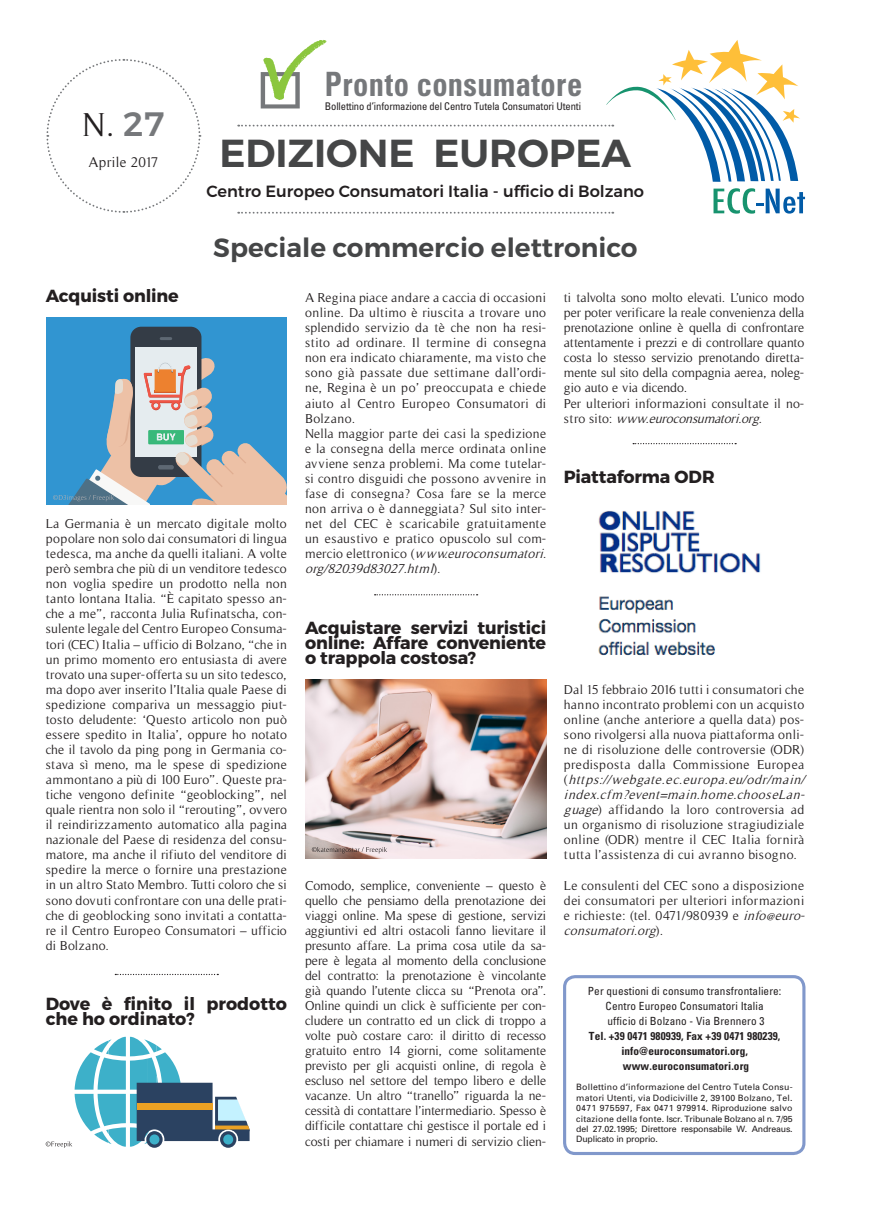
<style>
.page{position:relative;width:869px;height:1205px;background:#fff}
.page>*{position:absolute;margin:0;border:0;box-sizing:border-box;transform-origin:0 0}
.t1{font:600 39px "Montserrat";color:#454647}
.t2{font:33.75px "Timeless";color:#231f20}
.t3{font:700 condensed 33.5px "Univers";letter-spacing:.015em;color:#76787b;scale:.91 1}
.t4{font:600 26.38px "Montserrat";color:#454647}
.t5{font:700 17.5px/15.1px "Montserrat";letter-spacing:-.005em;color:#231f20}
.t6{font:500 16.25px "Montserrat";color:#231f20}
.t7{font:14.38px "Timeless";letter-spacing:.025em;color:#231f20}
.t8{font:13.12px/15px "Timeless";letter-spacing:.025em;color:#231f20}
.t9{font:13.12px/15px "Timeless";letter-spacing:-.005em;color:#231f20}
.t10{font:condensed 11.25px/15px "Univers";letter-spacing:.01em;color:#231f20;text-align:center}
.t11{font:700 condensed 11.25px/15px "Univers";letter-spacing:.01em;color:#231f20;text-align:center}
.t12{font:condensed 10.5px "Univers";letter-spacing:-.01em;color:#231f20}
.t13{font:8.75px/10.4px "Univers";letter-spacing:-.02em;color:#231f20;text-align:justify}
.s1{font-family:"Montserrat";font-weight:500;color:#76787b}
.s2{font-style:italic}
</style>
<div class="page">
<div style="left:562px;top:975px;width:243px;height:180px;border:3px solid #8198cb;border-radius:11px"></div>
<svg style="left:115px;top:974px;width:103px;height:1px"></svg>
<svg style="left:374px;top:594px;width:103px;height:1px"></svg>
<svg style="left:633px;top:443px;width:102px;height:1px"></svg>
<img style="left:305px;top:680px;width:241px;height:178px">
<img style="left:598px;top:510px;width:163px;height:146px">
<svg style="left:46px;top:59px;width:155px;height:154px"></svg>
<svg style="left:713px;top:188px;width:91px;height:26px"></svg>
<svg style="left:238px;top:212px;width:375px;height:2px"></svg>
<svg style="left:238px;top:40px;width:561px;height:142px"></svg>
<svg style="left:312px;top:847px;width:75px;height:6px"></svg>
<div style="left:46px;top:317px;width:240px;height:187px;background:#3195d1"></div>
<div style="left:130px;top:327px;width:71px;height:150px;background:#343c46;border-radius:11px"></div>
<div style="left:135px;top:347px;width:62px;height:110px;background:#e5ecef"></div>
<svg style="left:160px;top:337px;width:12px;height:3px"></svg>
<svg style="left:53px;top:357px;width:233px;height:148px"></svg>
<svg style="left:46px;top:1037px;width:203px;height:111px"></svg>
<svg style="left:146px;top:1131px;width:17px;height:17px"></svg>
<div style="left:149px;top:1134px;width:10px;height:10px;background:#3db0c9;border-radius:50%"></div>
<h2 class="t2" style="left:82px;top:106px;width:84px">N. <span class="s1">27</span></h2>
<p class="t7" style="left:88px;top:154px;width:71px">Aprile 2017</p>
<h3 class="t3" style="left:325px;top:63px;width:284px">Pronto consumatore</h3>
<p class="t12" style="left:325px;top:99px;width:258px">Bollettino d’informazione del Centro Tutela Consumatori Utenti</p>
<h1 class="t1" style="left:219px;top:129px;width:413px">EDIZIONE EUROPEA</h1>
<p class="t6" style="left:206px;top:181px;width:439px">Centro Europeo Consumatori Italia - ufficio di Bolzano</p>
<h3 class="t4" style="left:213px;top:231px;width:425px">Speciale commercio elettronico</h3>
<h3 class="t5" style="left:46px;top:289px;width:134px">Acquisti online</h3>
<p class="t8" style="left:46px;top:516px;width:242px;text-align:justify">La Germania è un mercato digitale molto popolare non solo dai consumatori di lingua tedesca, ma anche da quelli italiani. A volte però sembra che più di un venditore tedesco non voglia spedire un prodotto nella non tanto lontana Italia. “È capitato spesso an&shy;che a me”, racconta Julia Rufinatscha, con&shy;sulente legale del Centro Europeo Consuma&shy;tori (CEC) Italia – ufficio di Bolzano, “che in un primo momento ero entusiasta di avere trovato una super-offerta su un sito tedesco, ma dopo aver inserito l’Italia quale Paese di spedizione compariva un messaggio piut&shy;tosto deludente: ‘Questo articolo non può essere spedito in Italia’, oppure ho notato che il tavolo da ping pong in Germania co&shy;stava sì meno, ma le spese di spedizione ammontano a più di 100 Euro”. Queste pra&shy;tiche vengono definite “geoblocking”, nel quale rientra non solo il “rerouting”, ovvero il reindirizzamento automatico alla pagina nazionale del Paese di residenza del consu&shy;matore, ma anche il rifiuto del venditore di spedire la merce o fornire una prestazione in un altro Stato Membro. Tutti coloro che si sono dovuti confrontare con una delle prati&shy;che di geoblocking sono invitati a contatta&shy;re il Centro Europeo Consumatori – ufficio di Bolzano.</p>
<h3 class="t5" style="left:46px;top:996px;width:242px">Dove è finito il prodotto che ho ordinato?</h3>
<p class="t8" style="left:305px;top:290px;width:246px">A Regina piace andare a caccia di occasioni online. Da ultimo è riuscita a trovare uno splendido servizio da tè che non ha resi&shy;stito ad ordinare. Il termine di consegna non era indicato chiaramente, ma visto che sono già passate due settimane dall’ordi&shy;ne, Regina è un po’ preoccupata e chiede aiuto al Centro Europeo Consumatori di Bolzano.<br>Nella maggior parte dei casi la spedizione e la consegna della merce ordinata online avviene senza problemi. Ma come tutelar&shy;si contro disguidi che possono avvenire in fase di consegna? Cosa fare se la merce non arriva o è danneggiata? Sul sito inter&shy;net del CEC è scaricabile gratuitamente un esaustivo e pratico opuscolo sul com&shy;m e r c i o e l e tt r o n i c o ( <span class="s2">www.euroconsumatori. org/82039d83027.html</span>) .</p>
<h3 class="t5" style="left:305px;top:620px;width:242px;text-align:justify">Acquistare servizi turistici online: Affare conveniente o trappola costosa?</h3>
<p class="t8" style="left:305px;top:878px;width:242px;text-align:justify">Comodo, semplice, conveniente – questo è quello che pensiamo della prenotazione dei viaggi online. Ma spese di gestione, servizi aggiuntivi ed altri ostacoli fanno lievitare il presunto affare. La prima cosa utile da sa&shy;pere è legata al momento della conclusione del contratto: la prenotazione è vincolante già quando l’utente clicca su “Prenota ora”.<br>Online quindi un click è sufficiente per con&shy;cludere un contratto ed un click di troppo a volte può costare caro: il diritto di recesso gratuito entro 14 giorni, come solitamente previsto per gli acquisti online, di regola è escluso nel settore del tempo libero e delle vacanze. Un altro “tranello” riguarda la ne&shy;cessità di contattare l’intermediario. Spesso è difficile contattare chi gestisce il portale ed i costi per chiamare i numeri di servizio clien-</p>
<p class="t9" style="left:563px;top:290px;width:242px">ti talvolta sono molto elevati. L’unico modo per poter verificare la reale convenienza della prenotazione online è quella di confrontare attentamente i prezzi e di controllare quanto costa lo stesso servizio prenotando diretta&shy;mente sul sito della compagnia aerea, noleg&shy;gio auto e via dicendo.<br>Per ulteriori informazioni consultate il no&shy;s t r o s i t o : <span class="s2">www.euroconsumatori.org.</span></p>
<h3 class="t5" style="left:563px;top:469px;width:152px">Piattaforma ODR</h3>
<p class="t8" style="left:563px;top:682px;width:246px">Dal 15 febbraio 2016 tutti i consumatori che hanno incontrato problemi con un acquisto online (anche anteriore a quella data) pos&shy;sono rivolgersi alla nuova piattaforma onli&shy;ne di risoluzione delle controversie (ODR) predisposta dalla Commissione Europea ( <span class="s2">https://webgate.ec.europa.eu/odr/main/ index.cfm?event=main.home.chooseLan&shy;guage</span>) affidando la loro controversia ad un organismo di risoluzione stragiudiziale online (ODR) mentre il CEC Italia fornirà tutta l’assistenza di cui avranno bisogno.</p>
<p class="t8" style="left:563px;top:877px;width:246px">Le consulenti del CEC sono a disposizione dei consumatori per ulteriori informazioni e richieste: (tel. 0471/980939 e <span class="s2">info@euro&shy;consumatori.org</span>) .</p>
<p class="t10" style="left:587px;top:983px;width:195px">Per questioni di consumo transfrontaliere:<br>Centro Europeo Consumatori Italia<br>ufficio di Bolzano - Via Brennero 3</p>
<p class="t11" style="left:588px;top:1029px;width:193px">Tel. +39 0471 980939, Fax +39 0471 980239, info@euroconsumatori.org, www.euroconsumatori.org</p>
<p class="t13" style="left:576px;top:1082px;width:218px">Bollettino d’informazione del Centro Tutela Consu&shy;matori Utenti, via Dodiciville 2, 39100 Bolzano, Tel.<br>0471 975597, Fax 0471 979914. Riproduzione salvo citazione della fonte. Iscr. Tribunale Bolzano al n. 7/95 del 27.02.1995; Direttore responsabile W. Andreaus.<br>Duplicato in proprio.</p>
</div>
